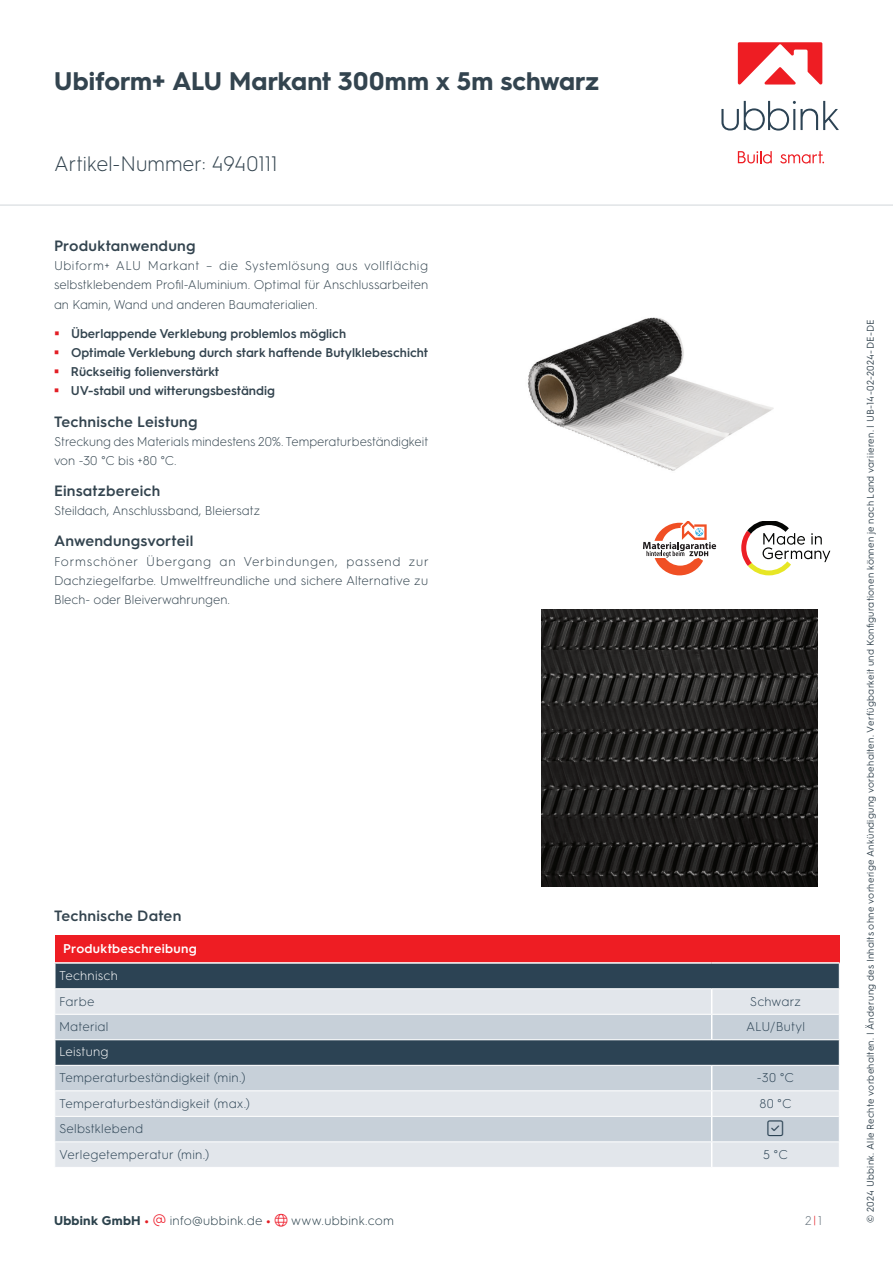
<style>
.page{position:relative;width:893px;height:1263px;background:#fff}
.page>*{position:absolute;margin:0;border:0;box-sizing:border-box;transform-origin:0 0}
.t1{font:700 25.5px "HGS3";letter-spacing:.005em;color:#33444f}
.t2{font:300 21px "HGS3";color:#33444f}
.t3{font:300 18px "Font Awesome 6 Pro";color:#2c4354}
.t4{font:600 15px "HGS3";letter-spacing:.01em;color:#33444f}
.t5{font:300 12.75px/19.2px "HGS3";color:#33444f;text-align:justify}
.t6{font:600 12.75px/19.2px "HGS3";color:#33444f}
.t7{font:300 12.75px "HGS3";letter-spacing:.015em;color:#2c4354}
.t8{font:300 12.75px "HGS3";letter-spacing:.02em;color:#2c424c}
.t9{font:600 12.75px "HGS3";letter-spacing:.02em;color:#fff}
.t10{font:300 12.75px "HGS3";letter-spacing:.015em;color:#fff}
.t11{font:300 12.75px "HGS3";color:#66737c}
.t12{font:9.75px "HGS3";letter-spacing:.03em;color:#33444f}
.s1{font-weight:700}
.s2{font-weight:700;color:#e31e25}
.s3{color:#ee1f2d}
.s4{color:#e31e25}
</style>
<div class="page">
<div style="left:55px;top:935px;width:784px;height:28px;background:#ee1d23"></div>
<div style="left:56px;top:964px;width:783px;height:24px;background:#2c4354"></div>
<div style="left:55px;top:989px;width:784px;height:178px;background:#e2e6eb"></div>
<svg style="left:55px;top:1015px;width:784px;height:126px;background:#adb8c2"></svg>
<hr style="left:54px;top:962px;width:658px;height:2px;background:#fff">
<hr style="left:712px;top:962px;width:127px;height:2px;background:#fff">
<hr style="left:55px;top:1014px;width:657px;height:1px;background:#fff">
<hr style="left:712px;top:1014px;width:127px;height:1px;background:#fff">
<svg style="left:711px;top:989px;width:1px;height:50px"></svg>
<hr style="left:54px;top:1039px;width:658px;height:1px;background:#fff">
<hr style="left:712px;top:1039px;width:128px;height:1px;background:#fff">
<hr style="left:54px;top:1040px;width:2px;height:25px;background:#fff">
<hr style="left:54px;top:1065px;width:658px;height:1px;background:#fff">
<hr style="left:712px;top:1065px;width:128px;height:1px;background:#fff">
<hr style="left:55px;top:1090px;width:657px;height:1px;background:#fff">
<hr style="left:712px;top:1090px;width:127px;height:1px;background:#fff">
<hr style="left:55px;top:1116px;width:657px;height:1px;background:#fff">
<hr style="left:712px;top:1116px;width:127px;height:1px;background:#fff">
<hr style="left:55px;top:1141px;width:657px;height:1px;background:#fff">
<hr style="left:712px;top:1141px;width:127px;height:1px;background:#fff">
<svg style="left:711px;top:1066px;width:1px;height:101px"></svg>
<svg style="left:839px;top:964px;width:1px;height:101px"></svg>
<img style="left:541px;top:610px;width:276px;height:276px">
<svg style="left:741px;top:521px;width:89px;height:54px"></svg>
<svg style="left:643px;top:521px;width:73px;height:54px"></svg>
<img style="left:527px;top:317px;width:247px;height:154px">
<hr style="left:0;top:204px;width:893px;height:2px;background:#e1e4e6">
<svg style="left:721px;top:101px;width:118px;height:30px"></svg>
<svg style="left:738px;top:151px;width:34px;height:13px"></svg>
<svg style="left:780px;top:151px;width:44px;height:13px"></svg>
<svg style="left:738px;top:42px;width:84px;height:43px"></svg>
<svg style="left:768px;top:1121px;width:15px;height:15px"></svg>
<h1 class="t1" style="left:54px;top:63px;width:546px">Ubiform+ ALU Markant 300mm x 5m schwarz</h1>
<h2 class="t2" style="left:54px;top:150px;width:225px">Artikel-Nummer: 4940111</h2>
<p class="t4" style="left:54px;top:235px;width:143px">Produktanwendung</p>
<p class="t5" style="left:54px;top:255px;width:376px">Ubiform+ ALU Markant – die Systemlösung aus vollflächig selbstklebendem Profil-Aluminium. Optimal für Anschlussarbeiten an Kamin, Wand und anderen Baumaterialien.</p>
<p class="t6" style="left:71px;top:323px;width:359px">Überlappende Verklebung problemlos möglich<br>Optimale Verklebung durch stark haftende Butylklebeschicht Rückseitig folienverstärkt<br>UV-stabil und witterungsbeständig</p>
<p class="t4" style="left:54px;top:411px;width:145px">Technische Leistung</p>
<p class="t5" style="left:54px;top:431px;width:376px">Streckung des Materials mindestens 20%. Temperaturbeständigkeit von -30 °C bis +80 °C.</p>
<p class="t4" style="left:54px;top:480px;width:108px">Einsatzbereich</p>
<p class="t5" style="left:54px;top:500px;width:208px">Steildach, Anschlussband, Bleiersatz</p>
<p class="t4" style="left:54px;top:531px;width:141px">Anwendungsvorteil</p>
<p class="t5" style="left:54px;top:551px;width:376px">Formschöner Übergang an Verbindungen, passend zur Dachziegelfarbe. Umweltfreundliche und sichere Alternative zu Blech- oder Bleiverwahrungen.</p>
<p class="t4" style="left:54px;top:905px;width:129px">Technische Daten</p>
<p class="t9" style="left:63px;top:939px;width:135px">Produktbeschreibung</p>
<p class="t10" style="left:59px;top:967px;width:60px">Technisch</p>
<p class="t7" style="left:59px;top:993px;width:37px">Farbe</p>
<p class="t7" style="left:750px;top:993px;width:53px">Schwarz</p>
<p class="t7" style="left:59px;top:1018px;width:51px">Material</p>
<p class="t7" style="left:746px;top:1018px;width:60px">ALU/Butyl</p>
<p class="t10" style="left:59px;top:1043px;width:51px">Leistung</p>
<p class="t7" style="left:59px;top:1069px;width:188px">Temperaturbeständigkeit (min.)</p>
<p class="t7" style="left:757px;top:1069px;width:39px">-30 °C</p>
<p class="t7" style="left:59px;top:1095px;width:193px">Temperaturbeständigkeit (max.)</p>
<p class="t7" style="left:759px;top:1095px;width:34px">80 °C</p>
<p class="t7" style="left:59px;top:1120px;width:86px">Selbstklebend</p>
<h3 class="t3" style="left:768px;top:1120px;width:17px">▲❑◆</h3>
<p class="t7" style="left:59px;top:1146px;width:152px">Verlegetemperatur (min.)</p>
<p class="t7" style="left:763px;top:1146px;width:27px">5 °C</p>
<p class="t8" style="left:54px;top:1211px;width:342px"><span class="s1">Ubbink GmbH</span> <span class="s2">•</span> <span class="s3">▼</span> info@ubbink.de <span class="s2">•</span> <span class="s3">●□</span> www.ubbink.com</p>
<p class="t11" style="left:805px;top:1211px;width:18px">2<span class="s4">|</span>1</p>
<p class="t12" style="left:864px;top:1222px;width:905px;rotate:-90deg">© 2024 Ubbink. Alle Rechte vorbehalten. | Änderung des Inhalts ohne vorherige Ankündigung vorbehalten. Verfügbarkeit und Konfigurationen können je nach Land variieren. | UB-14-02-2024-DE-DE</p>
</div>
